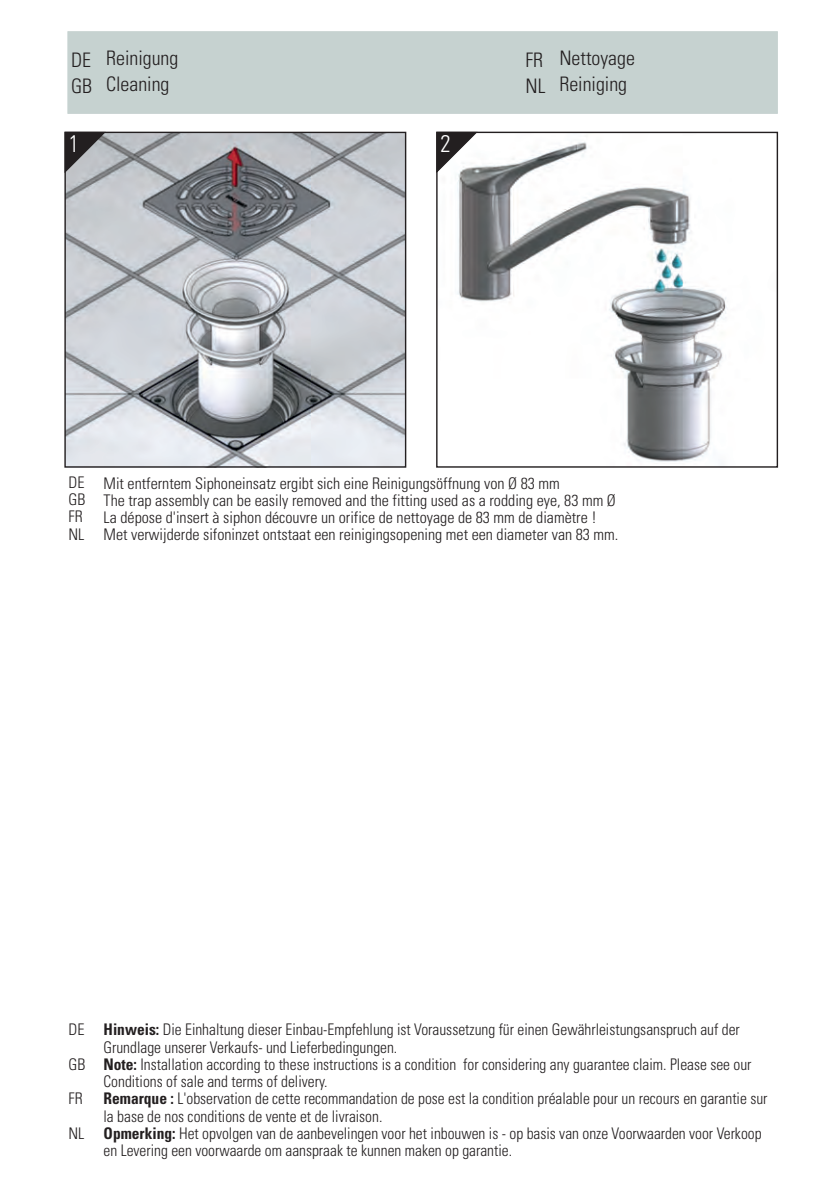
<style>
.page{position:relative;width:840px;height:1191px;background:#fff}
.page>*{position:absolute;margin:0;border:0;box-sizing:border-box;transform-origin:0 0}
.t1{font:24px "Univers Com 47 Light Cond";color:#fff;scale:.95 1}
.t2{font:20px/26px "Univers Com 47 Light Cond";color:#231f20}
.t3{font:16px/17.2px "Univers Com 47 Light Cond";color:#231f20}
.s1{font-family:"Univers Com 67 Bold Cond"}
</style>
<div class="page">
<img style="left:457px;top:142px;width:270px;height:320px">
<img style="left:66px;top:134px;width:338px;height:332px">
<div style="left:68px;top:31px;width:709px;height:83px;background:#c6d2d0"></div>
<svg style="left:66px;top:134px;width:40px;height:38px;background:#737376"></svg>
<div style="left:64px;top:132px;width:342px;height:336px;border:1px solid #231f20"></div>
<svg style="left:438px;top:134px;width:39px;height:38px"></svg>
<div style="left:436px;top:132px;width:341px;height:336px;border:1px solid #231f20"></div>
<p class="t2" style="left:71px;top:49px;width:23px">DE<br>GB</p>
<p class="t2" style="left:106px;top:47px;width:74px">Reinigung<br>Cleaning</p>
<p class="t2" style="left:525px;top:49px;width:21px">FR<br>NL</p>
<p class="t2" style="left:559px;top:47px;width:77px">Nettoyage<br>Reiniging</p>
<h1 class="t1" style="left:69px;top:135px;width:12px">1</h1>
<h1 class="t1" style="left:440px;top:135px;width:12px">2</h1>
<p class="t3" style="left:68px;top:476px;width:18px">DE<br>GB<br>FR<br>NL</p>
<p class="t3" style="left:103px;top:476px;width:516px">Mit entferntem Siphoneinsatz ergibt sich eine Reinigungsöffnung von Ø 83 mm<br>The trap assembly can be easily removed and the fitting used as a rodding eye, 83 mm Ø La dépose d'insert à siphon découvre un orifice de nettoyage de 83 mm de diamètre !<br>Met verwijderde sifoninzet ontstaat een reinigingsopening met een diameter van 83 mm.</p>
<p class="t3" style="left:68px;top:1014px;width:18px;line-height:34.4px">DE<br>GB<br>FR<br>NL</p>
<p class="t3" style="left:103px;top:1014px;width:649px;line-height:34.4px"><span class="s1">Hinweis:</span> Die Einhaltung dieser Einbau-Empfehlung ist Voraussetzung für einen Gewährleistungsanspruch auf der<br><span class="s1">Note:</span> Installation according to these instructions is a condition for considering any guarantee claim. Please see our</p>
<p class="t3" style="left:103px;top:1075px;width:665px">Conditions of sale and terms of delivery.<br><span class="s1">Remarque :</span> L'observation de cette recommandation de pose est la condition préalable pour un recours en garantie sur</p>
<p class="t3" style="left:103px;top:1126px;width:659px"><span class="s1">Opmerking:</span> Het opvolgen van de aanbevelingen voor het inbouwen is - op basis van onze Voorwaarden voor Verkoop</p>
<p class="t3" style="left:103px;top:1040px;width:295px">Grundlage unserer Verkaufs- und Lieferbedingungen.</p>
<p class="t3" style="left:103px;top:1100px;width:410px;line-height:34.4px">la base de nos conditions de vente et de livraison.<br>en Levering een voorwaarde om aanspraak te kunnen maken op garantie.</p>
</div>
